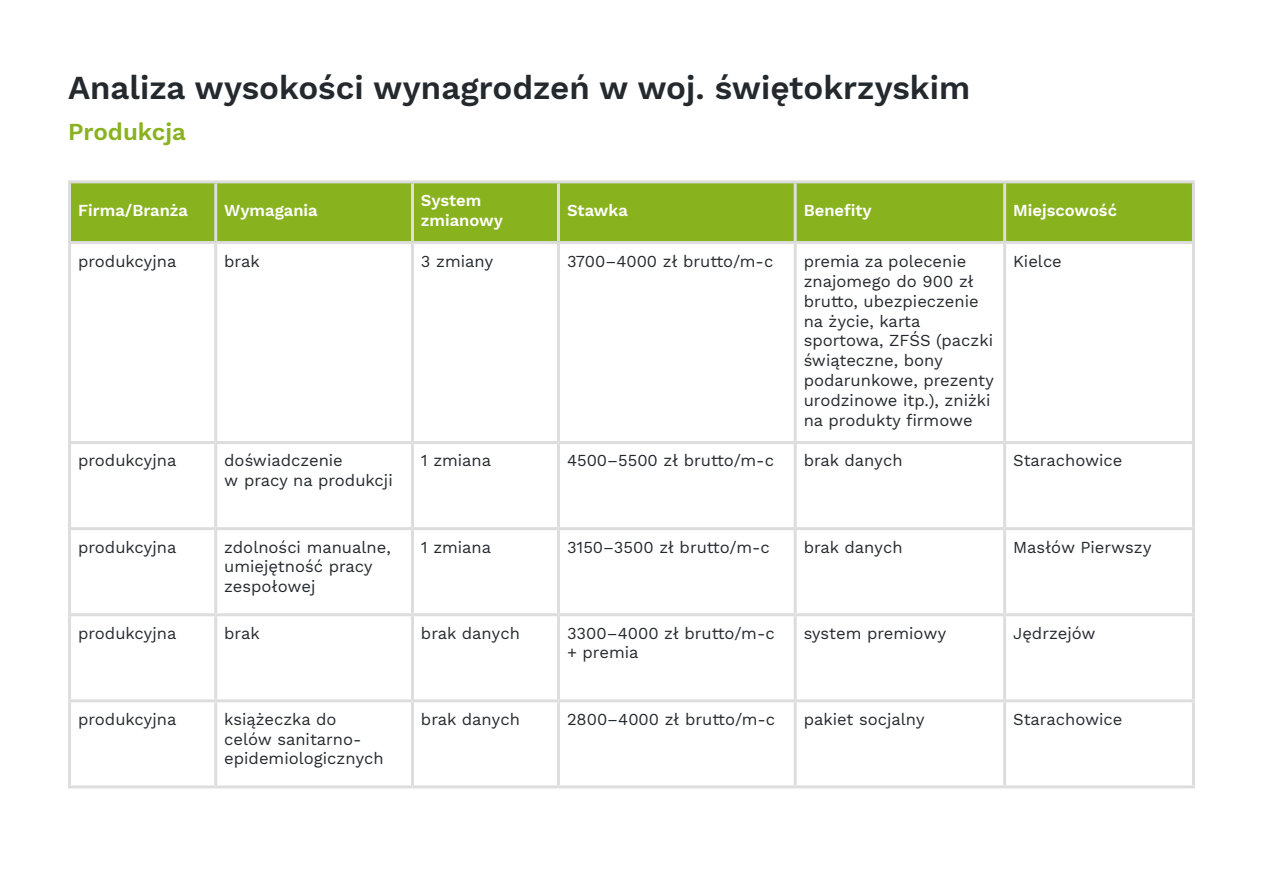
<style>
.page{position:relative;width:1263px;height:893px;background:#fff}
.page>*{position:absolute;margin:0;border:0;box-sizing:border-box;transform-origin:0 0}
.t1{font:600 33px "Work Sans";color:#24292e}
.t2{font:600 24px "Work Sans";color:#89b21f}
.t3{font:16.5px/19.8px "Work Sans";color:#24292e}
.t4{font:600 16.5px/19.8px "Work Sans";color:#fff}
</style>
<div class="page">
<div style="left:71px;top:183px;width:1121px;height:58px;background:#89b21f"></div>
<hr style="left:68px;top:180px;width:148px;height:3px;background:#ddd">
<hr style="left:68px;top:183px;width:3px;height:58px;background:#ddd">
<hr style="left:216px;top:180px;width:196px;height:3px;background:#ddd">
<hr style="left:214px;top:183px;width:3px;height:58px;background:#ddd">
<hr style="left:412px;top:180px;width:146px;height:3px;background:#ddd">
<hr style="left:411px;top:183px;width:3px;height:58px;background:#ddd">
<hr style="left:558px;top:180px;width:237px;height:3px;background:#ddd">
<hr style="left:557px;top:183px;width:3px;height:58px;background:#ddd">
<hr style="left:795px;top:180px;width:210px;height:3px;background:#ddd">
<hr style="left:794px;top:183px;width:3px;height:58px;background:#ddd">
<hr style="left:1005px;top:180px;width:190px;height:3px;background:#ddd">
<hr style="left:1003px;top:183px;width:3px;height:58px;background:#ddd">
<hr style="left:1192px;top:183px;width:3px;height:58px;background:#ddd">
<hr style="left:68px;top:241px;width:148px;height:3px;background:#ddd">
<hr style="left:68px;top:244px;width:3px;height:197px;background:#ddd">
<hr style="left:216px;top:241px;width:196px;height:3px;background:#ddd">
<hr style="left:214px;top:244px;width:3px;height:197px;background:#ddd">
<hr style="left:412px;top:241px;width:146px;height:3px;background:#ddd">
<hr style="left:411px;top:244px;width:3px;height:197px;background:#ddd">
<hr style="left:558px;top:241px;width:237px;height:3px;background:#ddd">
<hr style="left:557px;top:244px;width:3px;height:197px;background:#ddd">
<hr style="left:795px;top:241px;width:210px;height:3px;background:#ddd">
<hr style="left:794px;top:244px;width:3px;height:197px;background:#ddd">
<hr style="left:1005px;top:241px;width:190px;height:3px;background:#ddd">
<hr style="left:1003px;top:244px;width:3px;height:197px;background:#ddd">
<hr style="left:1192px;top:244px;width:3px;height:197px;background:#ddd">
<hr style="left:68px;top:441px;width:148px;height:3px;background:#ddd">
<hr style="left:68px;top:444px;width:3px;height:83px;background:#ddd">
<hr style="left:216px;top:441px;width:196px;height:3px;background:#ddd">
<hr style="left:214px;top:444px;width:3px;height:83px;background:#ddd">
<hr style="left:412px;top:441px;width:146px;height:3px;background:#ddd">
<hr style="left:411px;top:444px;width:3px;height:83px;background:#ddd">
<hr style="left:558px;top:441px;width:237px;height:3px;background:#ddd">
<hr style="left:557px;top:444px;width:3px;height:83px;background:#ddd">
<hr style="left:795px;top:441px;width:210px;height:3px;background:#ddd">
<hr style="left:794px;top:444px;width:3px;height:83px;background:#ddd">
<hr style="left:1005px;top:441px;width:190px;height:3px;background:#ddd">
<hr style="left:1003px;top:444px;width:3px;height:83px;background:#ddd">
<hr style="left:1192px;top:444px;width:3px;height:83px;background:#ddd">
<hr style="left:68px;top:527px;width:148px;height:3px;background:#ddd">
<hr style="left:68px;top:530px;width:3px;height:83px;background:#ddd">
<hr style="left:216px;top:527px;width:196px;height:3px;background:#ddd">
<hr style="left:214px;top:530px;width:3px;height:83px;background:#ddd">
<hr style="left:412px;top:527px;width:146px;height:3px;background:#ddd">
<hr style="left:411px;top:530px;width:3px;height:83px;background:#ddd">
<hr style="left:558px;top:527px;width:237px;height:3px;background:#ddd">
<hr style="left:557px;top:530px;width:3px;height:83px;background:#ddd">
<hr style="left:795px;top:527px;width:210px;height:3px;background:#ddd">
<hr style="left:794px;top:530px;width:3px;height:83px;background:#ddd">
<hr style="left:1005px;top:527px;width:190px;height:3px;background:#ddd">
<hr style="left:1003px;top:530px;width:3px;height:83px;background:#ddd">
<hr style="left:1192px;top:530px;width:3px;height:83px;background:#ddd">
<hr style="left:68px;top:613px;width:148px;height:3px;background:#ddd">
<hr style="left:68px;top:616px;width:3px;height:83px;background:#ddd">
<hr style="left:216px;top:613px;width:196px;height:3px;background:#ddd">
<hr style="left:214px;top:616px;width:3px;height:83px;background:#ddd">
<hr style="left:412px;top:613px;width:146px;height:3px;background:#ddd">
<hr style="left:411px;top:616px;width:3px;height:83px;background:#ddd">
<hr style="left:558px;top:613px;width:237px;height:3px;background:#ddd">
<hr style="left:557px;top:616px;width:3px;height:83px;background:#ddd">
<hr style="left:795px;top:613px;width:210px;height:3px;background:#ddd">
<hr style="left:794px;top:616px;width:3px;height:83px;background:#ddd">
<hr style="left:1005px;top:613px;width:190px;height:3px;background:#ddd">
<hr style="left:1003px;top:616px;width:3px;height:83px;background:#ddd">
<hr style="left:1192px;top:616px;width:3px;height:83px;background:#ddd">
<hr style="left:68px;top:699px;width:148px;height:3px;background:#ddd">
<hr style="left:68px;top:702px;width:3px;height:83px;background:#ddd">
<hr style="left:216px;top:699px;width:196px;height:3px;background:#ddd">
<hr style="left:214px;top:702px;width:3px;height:83px;background:#ddd">
<hr style="left:412px;top:699px;width:146px;height:3px;background:#ddd">
<hr style="left:411px;top:702px;width:3px;height:83px;background:#ddd">
<hr style="left:558px;top:699px;width:237px;height:3px;background:#ddd">
<hr style="left:557px;top:702px;width:3px;height:83px;background:#ddd">
<hr style="left:795px;top:699px;width:210px;height:3px;background:#ddd">
<hr style="left:794px;top:702px;width:3px;height:83px;background:#ddd">
<hr style="left:1005px;top:699px;width:190px;height:3px;background:#ddd">
<hr style="left:1003px;top:702px;width:3px;height:83px;background:#ddd">
<hr style="left:1192px;top:702px;width:3px;height:83px;background:#ddd">
<hr style="left:68px;top:785px;width:148px;height:3px;background:#ddd">
<hr style="left:216px;top:785px;width:196px;height:3px;background:#ddd">
<hr style="left:412px;top:785px;width:146px;height:3px;background:#ddd">
<hr style="left:558px;top:785px;width:237px;height:3px;background:#ddd">
<hr style="left:795px;top:785px;width:210px;height:3px;background:#ddd">
<hr style="left:1005px;top:785px;width:190px;height:3px;background:#ddd">
<h1 class="t1" style="left:68px;top:68px;width:904px">Analiza wysokości wynagrodzeń w woj. świętokrzyskim</h1>
<h2 class="t2" style="left:68px;top:118px;width:119px">Produkcja</h2>
<p class="t4" style="left:78px;top:201px;width:111px">Firma/Branża</p>
<p class="t4" style="left:224px;top:201px;width:95px">Wymagania</p>
<p class="t4" style="left:421px;top:191px;width:84px">System zmianowy</p>
<p class="t4" style="left:567px;top:201px;width:62px">Stawka</p>
<p class="t4" style="left:804px;top:201px;width:70px">Benefity</p>
<p class="t4" style="left:1013px;top:201px;width:105px">Miejscowość</p>
<p class="t3" style="left:78px;top:252px;width:100px">produkcyjna</p>
<p class="t3" style="left:224px;top:252px;width:37px">brak</p>
<p class="t3" style="left:421px;top:252px;width:74px">3 zmiany</p>
<p class="t3" style="left:567px;top:252px;width:208px">3700–4000 zł brutto/m-c</p>
<p class="t3" style="left:804px;top:252px;width:192px">premia za polecenie znajomego do 900 zł brutto, ubezpieczenie na życie, karta sportowa, ZFŚS (paczki świąteczne, bony podarunkowe, prezenty urodzinowe itp.), zniżki na produkty firmowe</p>
<p class="t3" style="left:1013px;top:252px;width:50px">Kielce</p>
<p class="t3" style="left:78px;top:452px;width:100px">produkcyjna</p>
<p class="t3" style="left:224px;top:452px;width:170px">doświadczenie<br>w pracy na produkcji</p>
<p class="t3" style="left:421px;top:452px;width:72px">1 zmiana</p>
<p class="t3" style="left:567px;top:452px;width:209px">4500–5500 zł brutto/m-c</p>
<p class="t3" style="left:804px;top:452px;width:100px">brak danych</p>
<p class="t3" style="left:1013px;top:452px;width:111px">Starachowice</p>
<p class="t3" style="left:78px;top:538px;width:100px">produkcyjna</p>
<p class="t3" style="left:224px;top:538px;width:168px">zdolności manualne, umiejętność pracy zespołowej</p>
<p class="t3" style="left:421px;top:538px;width:72px">1 zmiana</p>
<p class="t3" style="left:567px;top:538px;width:204px">3150–3500 zł brutto/m-c</p>
<p class="t3" style="left:804px;top:538px;width:100px">brak danych</p>
<p class="t3" style="left:1013px;top:538px;width:140px">Masłów Pierwszy</p>
<p class="t3" style="left:78px;top:624px;width:100px">produkcyjna</p>
<p class="t3" style="left:224px;top:624px;width:37px">brak</p>
<p class="t3" style="left:421px;top:624px;width:100px">brak danych</p>
<p class="t3" style="left:567px;top:624px;width:209px">3300–4000 zł brutto/m-c + premia</p>
<p class="t3" style="left:804px;top:624px;width:144px">system premiowy</p>
<p class="t3" style="left:1013px;top:624px;width:84px">Jędrzejów</p>
<p class="t3" style="left:78px;top:710px;width:100px">produkcyjna</p>
<p class="t3" style="left:224px;top:710px;width:161px">książeczka do celów sanitarno&shy;epidemiologicznych</p>
<p class="t3" style="left:421px;top:710px;width:100px">brak danych</p>
<p class="t3" style="left:567px;top:710px;width:210px">2800–4000 zł brutto/m-c</p>
<p class="t3" style="left:804px;top:710px;width:122px">pakiet socjalny</p>
<p class="t3" style="left:1013px;top:710px;width:111px">Starachowice</p>
</div>
